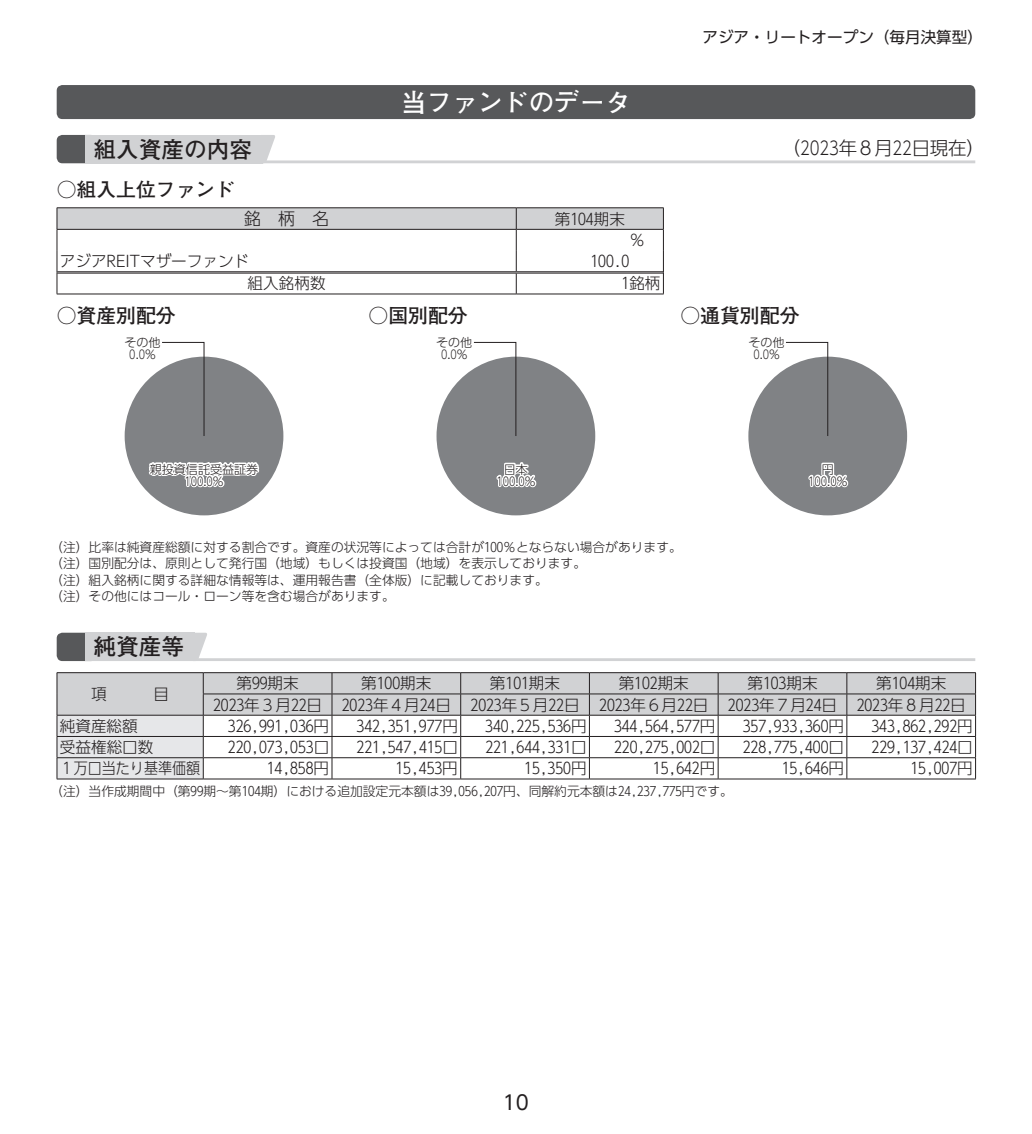
<style>
.page{position:relative;width:1032px;height:1134px;background:#fff}
.page>*{position:absolute;margin:0;border:0;box-sizing:border-box;transform-origin:0 0}
.t1{font:700 25.6px "Futo Go B101 Pro";color:#fff}
.t2{font:700 22.6px "Futo Go B101 Pro";color:#231f20}
.t3{font:700 19.8px "Futo Go B101 Pro";color:#231f20}
.t4{font:19.8px "UD Shin Go Pro";color:#231f20}
.t5{font:300 18.4px "UD Shin Go Pro";letter-spacing:-.015em;color:#231f20}
.t6{font:300 17px "UD Shin Go Pro";color:#231f20}
.t7{font:300 15.6px "UD Shin Go Pro";color:#231f20}
.t8{font:15.6px "UD Shin Go Pro";color:#231f20}
.t9{font:300 15.6px "UD Shin Go Pro";color:#231f20;scale:.9 1}
.t10{font:300 12.8px/16.4px "UD Shin Go Pro";color:#231f20}
.t11{font:300 12px/12px "UD Shin Go Pro";color:#231f20;text-align:center}
</style>
<div class="page">
<div style="left:125px;top:357px;width:158px;height:158px;background:#808285;border-radius:79px"></div>
<svg style="left:149px;top:462px;width:111px;height:26px"></svg>
<svg style="left:124px;top:341px;width:81px;height:96px"></svg>
<div style="left:436px;top:357px;width:159px;height:158px;background:#808285;border-radius:79px"></div>
<svg style="left:496px;top:462px;width:41px;height:26px"></svg>
<svg style="left:436px;top:341px;width:80px;height:96px"></svg>
<div style="left:748px;top:357px;width:159px;height:158px;background:#808285;border-radius:79px"></div>
<svg style="left:808px;top:462px;width:41px;height:26px"></svg>
<svg style="left:748px;top:341px;width:80px;height:96px"></svg>
<hr style="left:57px;top:207px;width:459px;height:1px;background:#231f20">
<hr style="left:516px;top:207px;width:148px;height:1px;background:#231f20">
<svg style="left:57px;top:208px;width:607px;height:86px"></svg>
<hr style="left:57px;top:294px;width:459px;height:1px;background:#231f20">
<hr style="left:516px;top:294px;width:148px;height:1px;background:#231f20">
<hr style="left:57px;top:271px;width:459px;height:1px;background:#231f20">
<hr style="left:57px;top:273px;width:459px;height:1px;background:#231f20">
<hr style="left:516px;top:271px;width:147px;height:1px;background:#231f20">
<hr style="left:516px;top:273px;width:147px;height:1px;background:#231f20">
<hr style="left:57px;top:672px;width:146px;height:1px;background:#231f20">
<hr style="left:203px;top:672px;width:129px;height:1px;background:#231f20">
<hr style="left:332px;top:672px;width:129px;height:1px;background:#231f20">
<hr style="left:461px;top:672px;width:128px;height:1px;background:#231f20">
<hr style="left:589px;top:672px;width:129px;height:1px;background:#231f20">
<hr style="left:718px;top:672px;width:129px;height:1px;background:#231f20">
<hr style="left:847px;top:672px;width:129px;height:1px;background:#231f20">
<svg style="left:57px;top:673px;width:919px;height:106px"></svg>
<hr style="left:57px;top:779px;width:146px;height:1px;background:#231f20">
<hr style="left:203px;top:779px;width:129px;height:1px;background:#231f20">
<hr style="left:332px;top:779px;width:129px;height:1px;background:#231f20">
<hr style="left:461px;top:779px;width:128px;height:1px;background:#231f20">
<hr style="left:589px;top:779px;width:129px;height:1px;background:#231f20">
<hr style="left:718px;top:779px;width:129px;height:1px;background:#231f20">
<hr style="left:847px;top:779px;width:129px;height:1px;background:#231f20">
<div style="left:57px;top:85px;width:918px;height:34px;background:#57585a;border-radius:6px"></div>
<hr style="left:85px;top:160px;width:890px;height:3px;background:#d1d2d4">
<div style="left:57px;top:135px;width:39px;height:28px;background:#57585a;border-radius:6px"></div>
<div style="left:85px;top:135px;width:177px;height:28px;background:#d1d2d4"></div>
<svg style="left:262px;top:135px;width:14px;height:26px"></svg>
<hr style="left:85px;top:658px;width:890px;height:3px;background:#d1d2d4">
<div style="left:57px;top:633px;width:39px;height:28px;background:#57585a;border-radius:6px"></div>
<div style="left:85px;top:633px;width:109px;height:28px;background:#d1d2d4"></div>
<svg style="left:194px;top:633px;width:13px;height:25px"></svg>
<h1 class="t1" style="left:401px;top:82px;width:231px">当ファンドのデータ</h1>
<p class="t8" style="left:702px;top:24px;width:282px">アジア・リートオープン（毎月決算型）</p>
<h2 class="t2" style="left:94px;top:131px;width:160px">組入資産の内容</h2>
<p class="t5" style="left:782px;top:133px;width:205px">（2023年８月22日現在）</p>
<p class="t3" style="left:57px;top:173px;width:180px">○組入上位ファンド</p>
<p class="t6" style="left:244px;top:205px;width:87px">銘柄名</p>
<p class="t7" style="left:555px;top:206px;width:72px">第104期末</p>
<p class="t7" style="left:629px;top:228px;width:17px">％</p>
<p class="t7" style="left:60px;top:249px;width:191px">アジアREITマザーファンド</p>
<p class="t7" style="left:590px;top:249px;width:40px">100.0</p>
<p class="t7" style="left:248px;top:271px;width:79px">組入銘柄数</p>
<p class="t7" style="left:621px;top:271px;width:40px">1銘柄</p>
<p class="t3" style="left:57px;top:300px;width:121px">○資産別配分</p>
<p class="t3" style="left:369px;top:300px;width:101px">○国別配分</p>
<p class="t3" style="left:680px;top:300px;width:121px">○通貨別配分</p>
<p class="t11" style="left:124px;top:336px;width:38px">その他<br>0.0％</p>
<p class="t11" style="left:436px;top:336px;width:38px">その他<br>0.0％</p>
<p class="t11" style="left:748px;top:336px;width:38px">その他<br>0.0％</p>
<p class="t11" style="left:150px;top:463px;width:110px">親投資信託受益証券<br>100.0％</p>
<p class="t11" style="left:496px;top:463px;width:41px">日本<br>100.0％</p>
<p class="t10" style="left:50px;top:539px;width:633px">（注）比率は純資産総額に対する割合です。資産の状況等によっては合計が100％とならない場合があります。（注）国別配分は、原則として発行国（地域）もしくは投資国（地域）を表示しております。<br>（注）組入銘柄に関する詳細な情報等は、運用報告書（全体版）に記載しております。<br>（注）その他にはコール・ローン等を含む場合があります。</p>
<h2 class="t2" style="left:94px;top:629px;width:92px">純資産等</h2>
<p class="t11" style="left:808px;top:463px;width:41px">円<br>100.0％</p>
<p class="t7" style="left:91px;top:681px;width:17px">項</p>
<p class="t7" style="left:154px;top:681px;width:17px">目</p>
<p class="t7" style="left:236px;top:671px;width:64px">第99期末</p>
<p class="t7" style="left:361px;top:671px;width:72px">第100期末</p>
<p class="t7" style="left:490px;top:671px;width:72px">第101期末</p>
<p class="t7" style="left:619px;top:671px;width:72px">第102期末</p>
<p class="t7" style="left:747px;top:671px;width:72px">第103期末</p>
<p class="t7" style="left:876px;top:671px;width:72px">第104期末</p>
<p class="t7" style="left:213px;top:692px;width:111px">2023年３月22日</p>
<p class="t7" style="left:342px;top:692px;width:111px">2023年４月24日</p>
<p class="t7" style="left:470px;top:692px;width:111px">2023年５月22日</p>
<p class="t7" style="left:599px;top:692px;width:111px">2023年６月22日</p>
<p class="t7" style="left:728px;top:692px;width:111px">2023年７月24日</p>
<p class="t7" style="left:857px;top:692px;width:111px">2023年８月22日</p>
<p class="t7" style="left:60px;top:713px;width:79px">純資産総額</p>
<p class="t7" style="left:228px;top:713px;width:103px">326,991,036円</p>
<p class="t7" style="left:357px;top:713px;width:103px">342,351,977円</p>
<p class="t7" style="left:485px;top:713px;width:103px">340,225,536円</p>
<p class="t7" style="left:614px;top:713px;width:103px">344,564,577円</p>
<p class="t7" style="left:743px;top:713px;width:103px">357,933,360円</p>
<p class="t7" style="left:871px;top:713px;width:103px">343,862,292円</p>
<p class="t7" style="left:60px;top:734px;width:95px">受益権総口数</p>
<p class="t7" style="left:228px;top:734px;width:103px">220,073,053口</p>
<p class="t7" style="left:357px;top:734px;width:103px">221,547,415口</p>
<p class="t7" style="left:485px;top:734px;width:103px">221,644,331口</p>
<p class="t7" style="left:614px;top:734px;width:103px">220,275,002口</p>
<p class="t7" style="left:743px;top:734px;width:103px">228,775,400口</p>
<p class="t7" style="left:871px;top:734px;width:103px">229,137,424口</p>
<p class="t9" style="left:60px;top:756px;width:157px">１万口当たり基準価額</p>
<p class="t7" style="left:267px;top:756px;width:64px">14,858円</p>
<p class="t7" style="left:395px;top:756px;width:64px">15,453円</p>
<p class="t7" style="left:524px;top:756px;width:64px">15,350円</p>
<p class="t7" style="left:653px;top:756px;width:64px">15,642円</p>
<p class="t7" style="left:782px;top:756px;width:64px">15,646円</p>
<p class="t7" style="left:910px;top:756px;width:64px">15,007円</p>
<p class="t10" style="left:50px;top:783px;width:684px">（注）当作成期間中（第99期～第104期）における追加設定元本額は39,056,207円、同解約元本額は24,237,775円です。</p>
<p class="t4" style="left:503px;top:1087px;width:28px">10</p>
</div>
